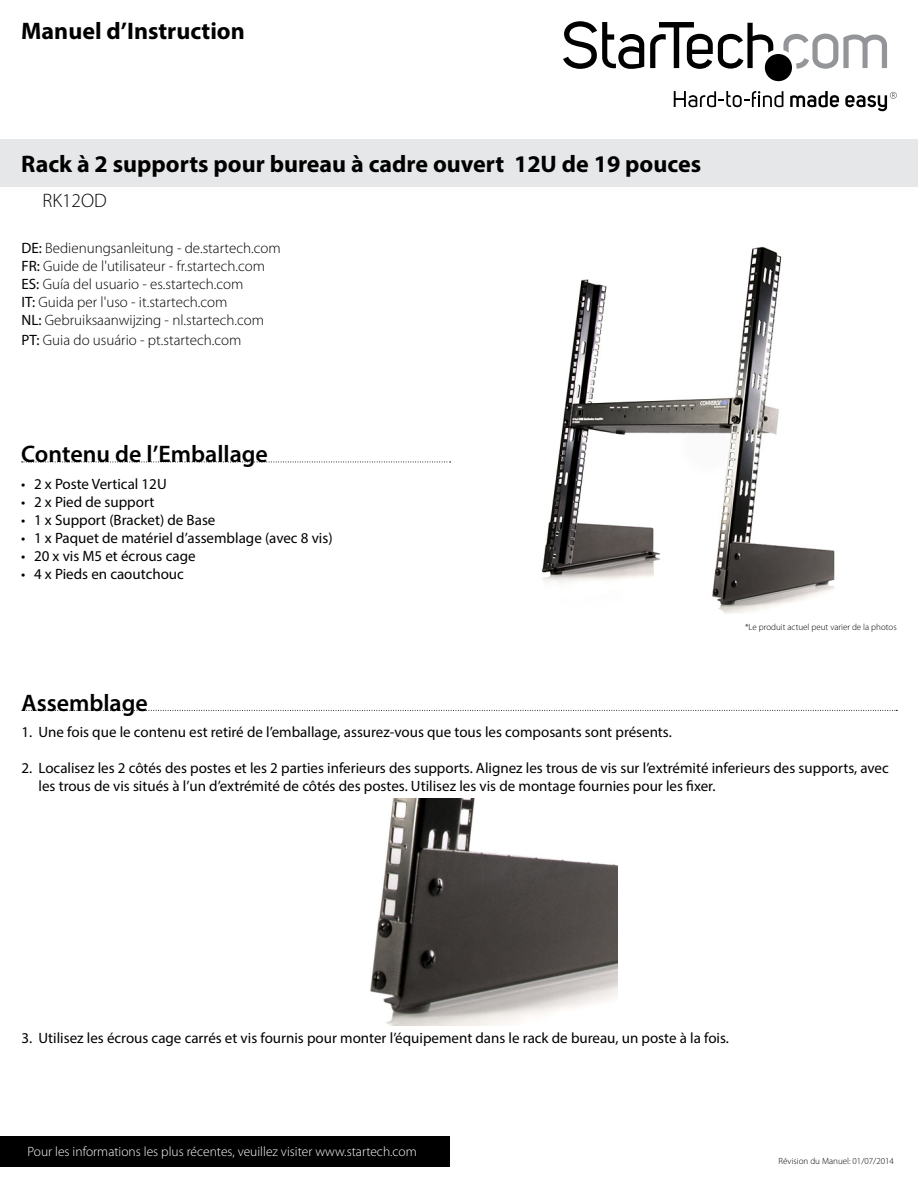
<style>
.page{position:relative;width:918px;height:1188px;background:#fff}
.page>*{position:absolute;margin:0;border:0;box-sizing:border-box;transform-origin:0 0}
.t1{font:700 24px "Myriad Pro";color:#000}
.t2{font:600 24px "Myriad Pro";color:#000}
.t3{font:300 19.5px "Myriad Pro";color:#000}
.t4{font:15px/18px "Myriad Pro";color:#000}
.t5{font:300 15px/18px "Myriad Pro";color:#000}
.t6{font:300 13.5px "Myriad Pro";color:#fff}
.t7{font:300 9px "Myriad Pro";color:#000}
.s1{font-weight:400}
</style>
<div class="page">
<svg style="left:783px;top:34px;width:104px;height:35px"></svg>
<svg style="left:845px;top:92px;width:52px;height:19px"></svg>
<svg style="left:790px;top:91px;width:49px;height:17px"></svg>
<svg style="left:674px;top:91px;width:109px;height:16px"></svg>
<svg style="left:563px;top:21px;width:81px;height:48px"></svg>
<svg style="left:650px;top:22px;width:123px;height:47px"></svg>
<div style="left:765px;top:54px;width:27px;height:27px;background:#000;border-radius:50%"></div>
<div style="left:0;top:140px;width:918px;height:47px;background:#e6e7e8"></div>
<div style="left:0;top:1136px;width:450px;height:30px;background:#000"></div>
<svg style="left:22px;top:462px;width:429px;height:1px"></svg>
<svg style="left:22px;top:710px;width:875px;height:1px"></svg>
<img style="left:370px;top:798px;width:248px;height:227px">
<img style="left:541px;top:246px;width:294px;height:368px">
<h1 class="t1" style="left:21px;top:16px;width:225px">Manuel d’Instruction</h1>
<h1 class="t1" style="left:21px;top:148px;width:681px">Rack à 2 supports pour bureau à cadre ouvert 12U de 19 pouces</h1>
<h2 class="t3" style="left:43px;top:189px;width:66px">RK12OD</h2>
<p class="t5" style="left:22px;top:239px;width:261px"><span class="s1">DE:</span> Bedienungsanleitung - de.startech.com <span class="s1">FR:</span> Guide de l'utilisateur - fr.startech.com <span class="s1">ES:</span> Guía del usuario - es.startech.com<br><span class="s1">IT:</span> Guida per l'uso - it.startech.com<br><span class="s1">NL:</span> Gebruiksaanwijzing - nl.startech.com</p>
<p class="t5" style="left:22px;top:331px;width:221px"><span class="s1">PT:</span> Guia do usuário - pt.startech.com</p>
<h1 class="t2" style="left:21px;top:439px;width:248px">Contenu de l’Emballage</h1>
<p class="t4" style="left:21px;top:475px;width:147px">• 2 x Poste Vertical 12U</p>
<p class="t4" style="left:21px;top:493px;width:135px">• 2 x Pied de support</p>
<p class="t4" style="left:21px;top:511px;width:196px">• 1 x Support (Bracket) de Base</p>
<p class="t4" style="left:21px;top:529px;width:313px">• 1 x Paquet de matériel d’assemblage (avec 8 vis)</p>
<p class="t4" style="left:21px;top:547px;width:176px">• 20 x vis M5 et écrous cage</p>
<p class="t4" style="left:21px;top:565px;width:164px">• 4 x Pieds en caoutchouc</p>
<p class="t7" style="left:745px;top:621px;width:153px">*Le produit actuel peut varier de la photos</p>
<h1 class="t2" style="left:22px;top:687px;width:128px">Assemblage</h1>
<p class="t4" style="left:22px;top:723px;width:652px">1. Une fois que le contenu est retiré de l’emballage, assurez-vous que tous les composants sont présents.</p>
<p class="t4" style="left:39px;top:759px;width:852px;text-indent:-17px">2. Localisez les 2 côtés des postes et les 2 parties inferieurs des supports. Alignez les trous de vis sur l’extrémité inferieurs des supports, avec les trous de vis situés à l’un d’extrémité de côtés des postes. Utilisez les vis de montage fournies pour les fixer.</p>
<p class="t4" style="left:22px;top:1029px;width:709px">3. Utilisez les écrous cage carrés et vis fournis pour monter l’équipement dans le rack de bureau, un poste à la fois.</p>
<p class="t6" style="left:28px;top:1144px;width:391px">Pour les informations les plus récentes, veuillez visiter www.startech.com</p>
<p class="t7" style="left:779px;top:1156px;width:117px">Révision du Manuel: 01/07/2014</p>
</div>
